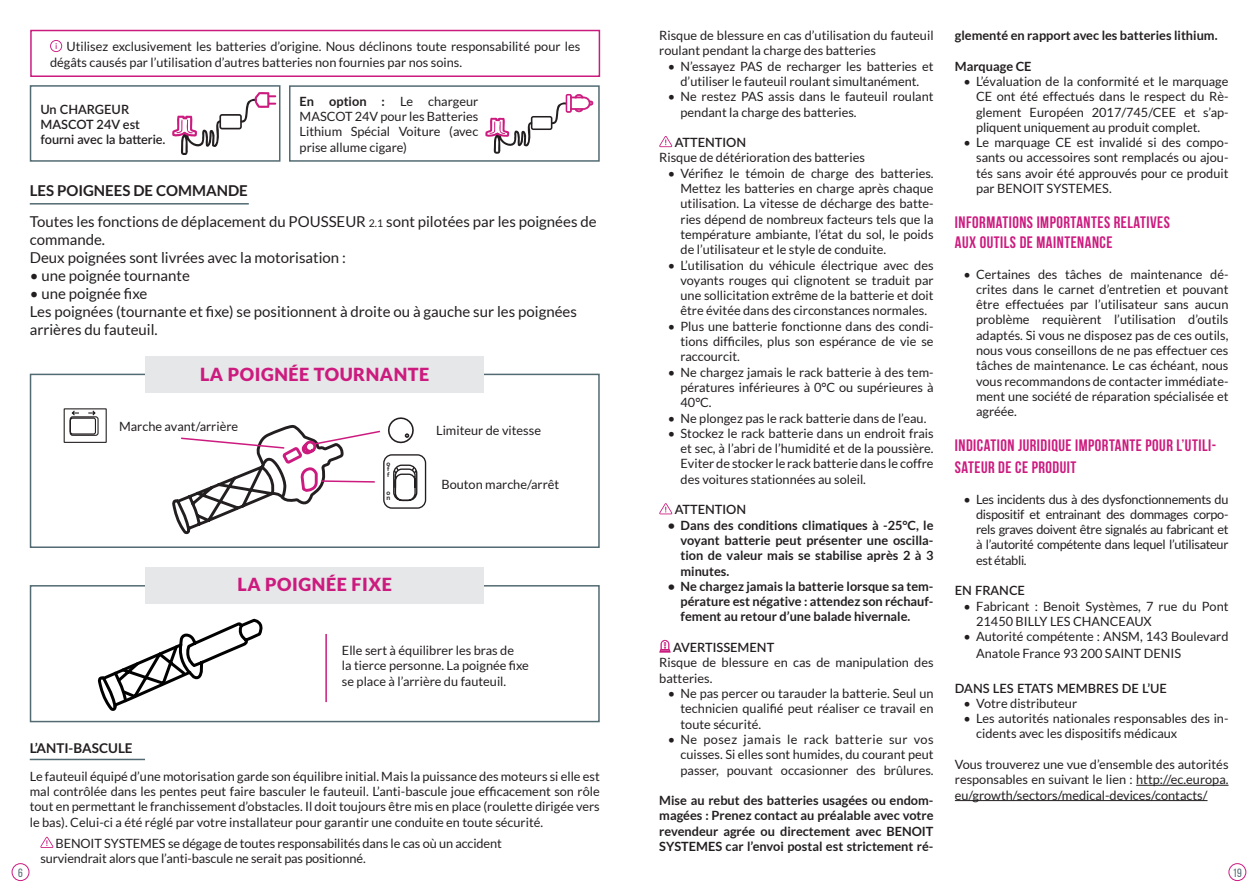
<style>
.page{position:relative;width:1259px;height:893px;background:#fff}
.page>*{position:absolute;margin:0;border:0;box-sizing:border-box;transform-origin:0 0}
.t1{font:900 18px "Lato";letter-spacing:.03em;color:#cc1b7f}
.t2{font:700 16.5px/19.8px "Bebas Neue";letter-spacing:.03em;color:#cc1b7f}
.t3{font:15px/18px "Lato";color:#231f20}
.t4{font:700 15px "Lato";color:#231f20}
.t5{font:700 13.5px "Lato";color:#231f20}
.t6{font:12.75px/15.3px "Lato";color:#231f20;text-align:justify}
.t7{font:700 12.75px/15.3px "Lato";color:#231f20;text-align:justify}
.t8{font:600 12.75px/15.3px "Lato";color:#231f20}
.t9{font:12px "Bebas Neue";color:#526a72}
.t10{font:700 6.45px/5.4px "Raleway";color:#231f20}
.s1{font-weight:700}
.s2{font-size:10.5px}
</style>
<div class="page">
<hr style="left:30px;top:203px;width:219px;height:2px;background:#526a72">
<svg style="left:40px;top:837px;width:13px;height:11px"></svg>
<hr style="left:30px;top:759px;width:115px;height:1px;background:#526a72">
<div style="left:30px;top:585px;width:570px;height:137px;border:2px solid #526a72"></div>
<div style="left:145px;top:568px;width:339px;height:36px;background:#e6e7e9"></div>
<hr style="left:325px;top:634px;width:2px;height:68px;background:#cc1b7f">
<svg style="left:97px;top:618px;width:166px;height:93px"></svg>
<div style="left:30px;top:374px;width:570px;height:174px;border:2px solid #526a72"></div>
<div style="left:145px;top:356px;width:339px;height:36px;background:#e6e7e9"></div>
<svg style="left:63px;top:408px;width:44px;height:35px"></svg>
<svg style="left:172px;top:417px;width:255px;height:118px"></svg>
<div style="left:30px;top:85px;width:250px;height:77px;border:2px solid #526a72"></div>
<div style="left:289px;top:85px;width:311px;height:77px;border:2px solid #526a72"></div>
<svg style="left:485px;top:94px;width:108px;height:60px"></svg>
<svg style="left:172px;top:92px;width:104px;height:63px"></svg>
<svg style="left:50px;top:40px;width:12px;height:12px"></svg>
<div style="left:30px;top:30px;width:570px;height:47px;border:2px solid #cc1b7f"></div>
<svg style="left:659px;top:136px;width:13px;height:11px"></svg>
<svg style="left:659px;top:503px;width:13px;height:11px"></svg>
<svg style="left:659px;top:640px;width:12px;height:13px"></svg>
<hr style="left:1136px;top:785px;width:92px;height:1px;background:#231f20">
<hr style="left:955px;top:800px;width:252px;height:1px;background:#231f20">
<div style="left:12px;top:863px;width:17px;height:18px;border:1px solid #cc1b7f;border-radius:50%"></div>
<div style="left:1228px;top:863px;width:18px;height:18px;border:1px solid #cc1b7f;border-radius:50%"></div>
<p class="t6" style="left:50px;top:39px;width:531px;text-indent:16px">Utilisez exclusivement les batteries d’origine. Nous déclinons toute responsabilité pour les dégâts causés par l’utilisation d’autres batteries non fournies par nos soins.</p>
<p class="t6" style="left:659px;top:28px;width:276px">Risque de blessure en cas d’utilisation du fauteuil roulant pendant la charge des batteries</p>
<p class="t6" style="left:668px;top:58px;width:267px;text-align:center">• N’essayez PAS de recharger les batteries et d’utiliser le fauteuil roulant simultanément.</p>
<p class="t6" style="left:680px;top:89px;width:254px;text-indent:-13px">• Ne restez PAS assis dans le fauteuil roulant pendant la charge des batteries.</p>
<p class="t8" style="left:674px;top:134px;width:73px">ATTENTION</p>
<p class="t6" style="left:659px;top:150px;width:207px">Risque de détérioration des batteries</p>
<p class="t6" style="left:680px;top:165px;width:255px;text-indent:-13px">• Vérifiez le témoin de charge des batteries.<br>Mettez les batteries en charge après chaque utilisation. La vitesse de décharge des batte&shy;ries dépend de nombreux facteurs tels que la température ambiante, l’état du sol, le poids de l’utilisateur et le style de conduite.</p>
<p class="t6" style="left:680px;top:257px;width:254px;text-indent:-13px">• L’utilisation du véhicule électrique avec des voyants rouges qui clignotent se traduit par une sollicitation extrême de la batterie et doit être évitée dans des circonstances normales.</p>
<p class="t6" style="left:680px;top:318px;width:255px;text-indent:-13px">• Plus une batterie fonctionne dans des condi&shy;tions difficiles, plus son espérance de vie se raccourcit.</p>
<p class="t6" style="left:680px;top:364px;width:255px;text-indent:-13px">• Ne chargez jamais le rack batterie à des tem&shy;pératures inférieures à 0°C ou supérieures à 40°C.</p>
<p class="t6" style="left:668px;top:410px;width:260px">• Ne plongez pas le rack batterie dans de l’eau.</p>
<p class="t6" style="left:680px;top:425px;width:255px;text-indent:-13px">• Stockez le rack batterie dans un endroit frais et sec, à l’abri de l’humidité et de la poussière.<br>Eviter de stocker le rack batterie dans le coffre des voitures stationnées au soleil.</p>
<p class="t8" style="left:674px;top:501px;width:73px">ATTENTION</p>
<p class="t7" style="left:680px;top:517px;width:254px;text-indent:-13px">• Dans des conditions climatiques à -25°C, le voyant batterie peut présenter une oscilla&shy;tion de valeur mais se stabilise après 2 à 3 minutes.</p>
<p class="t7" style="left:680px;top:578px;width:254px;text-indent:-13px">• Ne chargez jamais la batterie lorsque sa tem&shy;pérature est négative : attendez son réchauf&shy;fement au retour d’une balade hivernale.</p>
<p class="t8" style="left:673px;top:639px;width:103px">AVERTISSEMENT</p>
<p class="t6" style="left:659px;top:655px;width:276px">Risque de blessure en cas de manipulation des batteries.</p>
<p class="t6" style="left:680px;top:686px;width:254px;text-indent:-13px">• Ne pas percer ou tarauder la batterie. Seul un technicien qualifié peut réaliser ce travail en toute sécurité.</p>
<p class="t6" style="left:680px;top:731px;width:255px;text-indent:-13px">• Ne posez jamais le rack batterie sur vos cuisses. Si elles sont humides, du courant peut passer, pouvant occasionner des brûlures.</p>
<p class="t7" style="left:659px;top:793px;width:276px">Mise au rebut des batteries usagées ou endom&shy;magées : Prenez contact au préalable avec votre revendeur agrée ou directement avec BENOIT SYSTEMES car l’envoi postal est strictement ré-</p>
<p class="t8" style="left:40px;top:101px;width:127px">Un CHARGEUR<br>MASCOT 24V est fourni avec la batterie.</p>
<p class="t6" style="left:300px;top:93px;width:180px"><span class="s1">En option :</span> Le chargeur MASCOT 24V pour les Batteries Lithium Spécial Voiture (avec prise allume cigare)</p>
<p class="t4" style="left:30px;top:182px;width:220px">LES POIGNEES DE COMMANDE</p>
<p class="t3" style="left:30px;top:213px;width:568px">Toutes les fonctions de déplacement du POUSSEUR <span class="s2">2.1</span> sont pilotées par les poignées de commande.<br>Deux poignées sont livrées avec la motorisation :</p>
<p class="t3" style="left:30px;top:267px;width:162px">• une poignée tournante</p>
<p class="t3" style="left:30px;top:285px;width:548px">• une poignée fixe<br>Les poignées (tournante et fixe) se positionnent à droite ou à gauche sur les poignées arrières du fauteuil.</p>
<h1 class="t1" style="left:200px;top:363px;width:231px">LA POIGNÉE TOURNANTE</h1>
<p class="t6" style="left:119px;top:419px;width:121px">Marche avant/arrière</p>
<p class="t6" style="left:436px;top:423px;width:106px">Limiteur de vitesse</p>
<p class="t10" style="left:386px;top:461px;width:5px">o f f</p>
<p class="t10" style="left:386px;top:490px;width:5px">o n</p>
<p class="t6" style="left:441px;top:477px;width:119px">Bouton marche/arrêt</p>
<h1 class="t1" style="left:237px;top:574px;width:156px">LA POIGNÉE FIXE</h1>
<p class="t6" style="left:342px;top:643px;width:188px;text-align:left">Elle sert à équilibrer les bras de<br>la tierce personne. La poignée fixe se place à l’arrière du fauteuil.</p>
<p class="t5" style="left:30px;top:741px;width:104px">L’ANTI-BASCULE</p>
<p class="t6" style="left:30px;top:768px;width:571px">Le fauteuil équipé d’une motorisation garde son équilibre initial. Mais la puissance des moteurs si elle est mal contrôlée dans les pentes peut faire basculer le fauteuil. L’anti-bascule joue efficacement son rôle tout en permettant le franchissement d’obstacles. Il doit toujours être mis en place (roulette dirigée vers le bas). Celui-ci a été réglé par votre installateur pour garantir une conduite en toute sécurité.</p>
<p class="t6" style="left:40px;top:836px;width:463px;text-indent:15px">BENOIT SYSTEMES se dégage de toutes responsabilités dans le cas où un accident surviendrait alors que l’anti-bascule ne serait pas positionné.</p>
<p class="t7" style="left:955px;top:28px;width:264px">glementé en rapport avec les batteries lithium.</p>
<p class="t7" style="left:955px;top:58px;width:78px">Marquage CE</p>
<p class="t6" style="left:976px;top:74px;width:254px;text-indent:-13px">• L’évaluation de la conformité et le marquage CE ont été effectués dans le respect du Rè&shy;glement Européen 2017/745/CEE et s’ap&shy;pliquent uniquement au produit complet.</p>
<p class="t6" style="left:976px;top:135px;width:254px;text-indent:-13px">• Le marquage CE est invalidé si des compo&shy;sants ou accessoires sont remplacés ou ajou&shy;tés sans avoir été approuvés pour ce produit par BENOIT SYSTEMES.</p>
<p class="t2" style="left:955px;top:212px;width:217px">INFORMATIONS IMPORTANTES RELATIVES<br>AUX OUTILS DE MAINTENANCE</p>
<p class="t6" style="left:976px;top:266px;width:254px;text-indent:-13px">• Certaines des tâches de maintenance dé&shy;crites dans le carnet d’entretien et pouvant être effectuées par l’utilisateur sans aucun problème requièrent l’utilisation d’outils adaptés. Si vous ne disposez pas de ces outils, nous vous conseillons de ne pas effectuer ces tâches de maintenance. Le cas échéant, nous vous recommandons de contacter immédiate&shy;ment une société de réparation spécialisée et agréée.</p>
<p class="t2" style="left:955px;top:435px;width:263px;line-height:21.6px">INDICATION JURIDIQUE IMPORTANTE POUR L’UTILI-<br>SATEUR DE CE PRODUIT</p>
<p class="t6" style="left:976px;top:491px;width:254px;text-indent:-13px">• Les incidents dus à des dysfonctionnements du dispositif et entrainant des dommages corpo&shy;rels graves doivent être signalés au fabricant et à l’autorité compétente dans lequel l’utilisateur est établi.</p>
<p class="t8" style="left:955px;top:582px;width:71px">EN FRANCE</p>
<p class="t6" style="left:976px;top:598px;width:254px;text-indent:-13px">• Fabricant : Benoit Systèmes, 7 rue du Pont<br>21450 BILLY LES CHANCEAUX</p>
<p class="t6" style="left:976px;top:628px;width:254px;line-height:17.1px;text-indent:-13px">• Autorité compétente : ANSM, 143 Boulevard<br>Anatole France 93 200 SAINT DENIS</p>
<p class="t8" style="left:955px;top:680px;width:213px">DANS LES ETATS MEMBRES DE L’UE</p>
<p class="t6" style="left:963px;top:695px;width:115px">• Votre distributeur</p>
<p class="t6" style="left:976px;top:711px;width:254px;text-indent:-13px">• Les autorités nationales responsables des in&shy;cidents avec les dispositifs médicaux</p>
<p class="t6" style="left:955px;top:757px;width:275px">Vous trouverez une vue d’ensemble des autorités responsables en suivant le lien : http://ec.europa. eu/growth/sectors/medical-devices/contacts/</p>
<p class="t9" style="left:18px;top:866px;width:6px">6</p>
<p class="t9" style="left:1233px;top:866px;width:10px">19</p>
</div>
